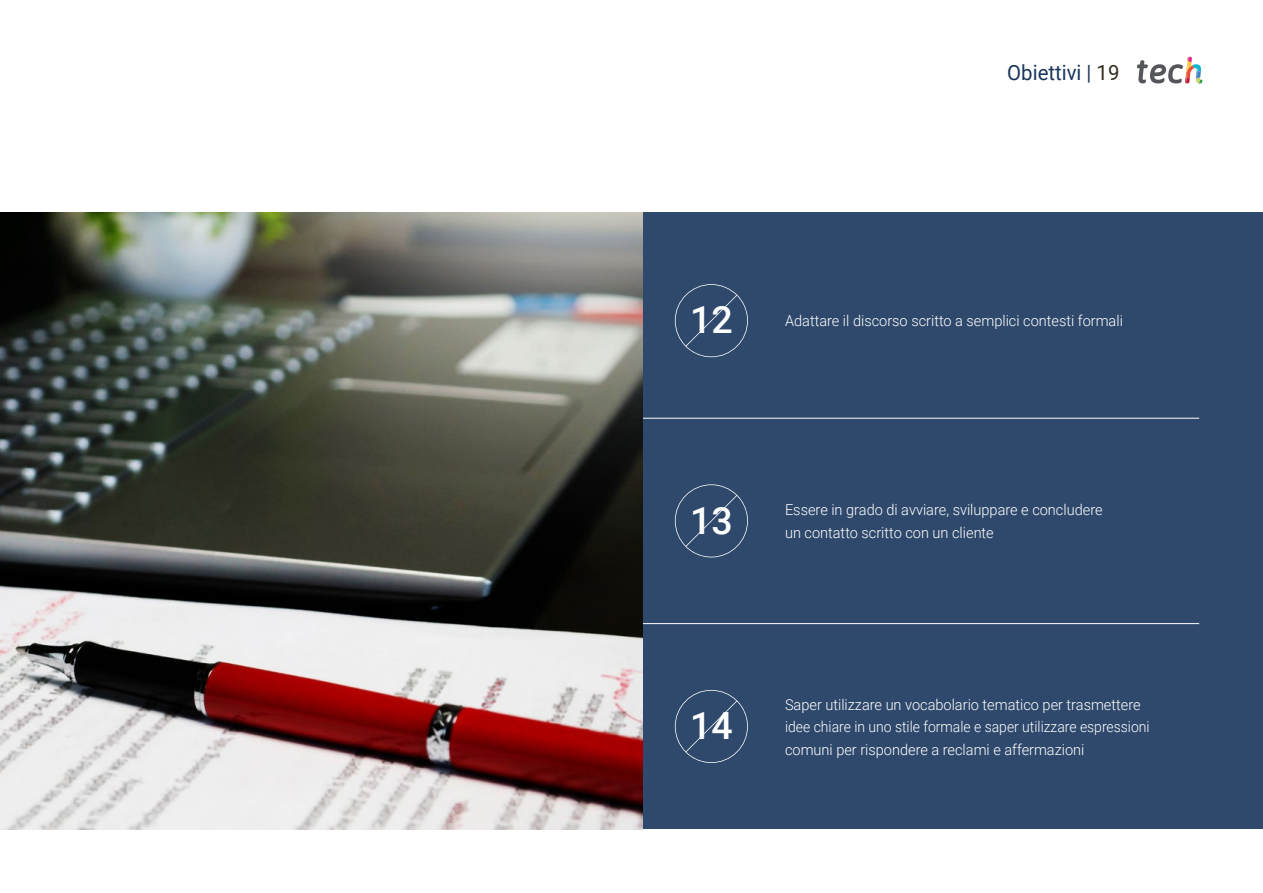
<style>
.page{position:relative;width:1263px;height:893px;background:#fff}
.page>*{position:absolute;margin:0;border:0;box-sizing:border-box;transform-origin:0 0}
.t1{font:500 37.5px "Roboto";color:#fff}
.t2{font:21px "Roboto";color:#1a355c}
.t3{font:300 15px/22.5px "Roboto";color:#fff}
.s1{color:#312e20}
</style>
<div class="page">
<div style="left:642px;top:213px;width:621px;height:616px;background:#2e496b"></div>
<svg style="left:675px;top:284px;width:73px;height:73px"></svg>
<svg style="left:675px;top:484px;width:73px;height:73px"></svg>
<svg style="left:675px;top:690px;width:73px;height:73px"></svg>
<hr style="left:0;top:418px;width:1199px;height:1px;background:#fff">
<hr style="left:0;top:623px;width:1199px;height:1px;background:#fff">
<img style="left:0;top:213px;width:642px;height:616px">
<svg style="left:1137px;top:57px;width:65px;height:27px"></svg>
<h2 class="t2" style="left:1007px;top:57px;width:114px">Obiettivi | <span class="s1">19</span></h2>
<h1 class="t1" style="left:690px;top:294px;width:44px">12</h1>
<p class="t3" style="left:785px;top:309px;width:339px">Adattare il discorso scritto a semplici contesti formali</p>
<h1 class="t1" style="left:690px;top:494px;width:44px">13</h1>
<p class="t3" style="left:785px;top:498px;width:319px">Essere in grado di avviare, sviluppare e concludere un contatto scritto con un cliente</p>
<h1 class="t1" style="left:690px;top:699px;width:44px">14</h1>
<p class="t3" style="left:785px;top:692px;width:366px">Saper utilizzare un vocabolario tematico per trasmettere idee chiare in uno stile formale e saper utilizzare espressioni comuni per rispondere a reclami e affermazioni</p>
</div>
